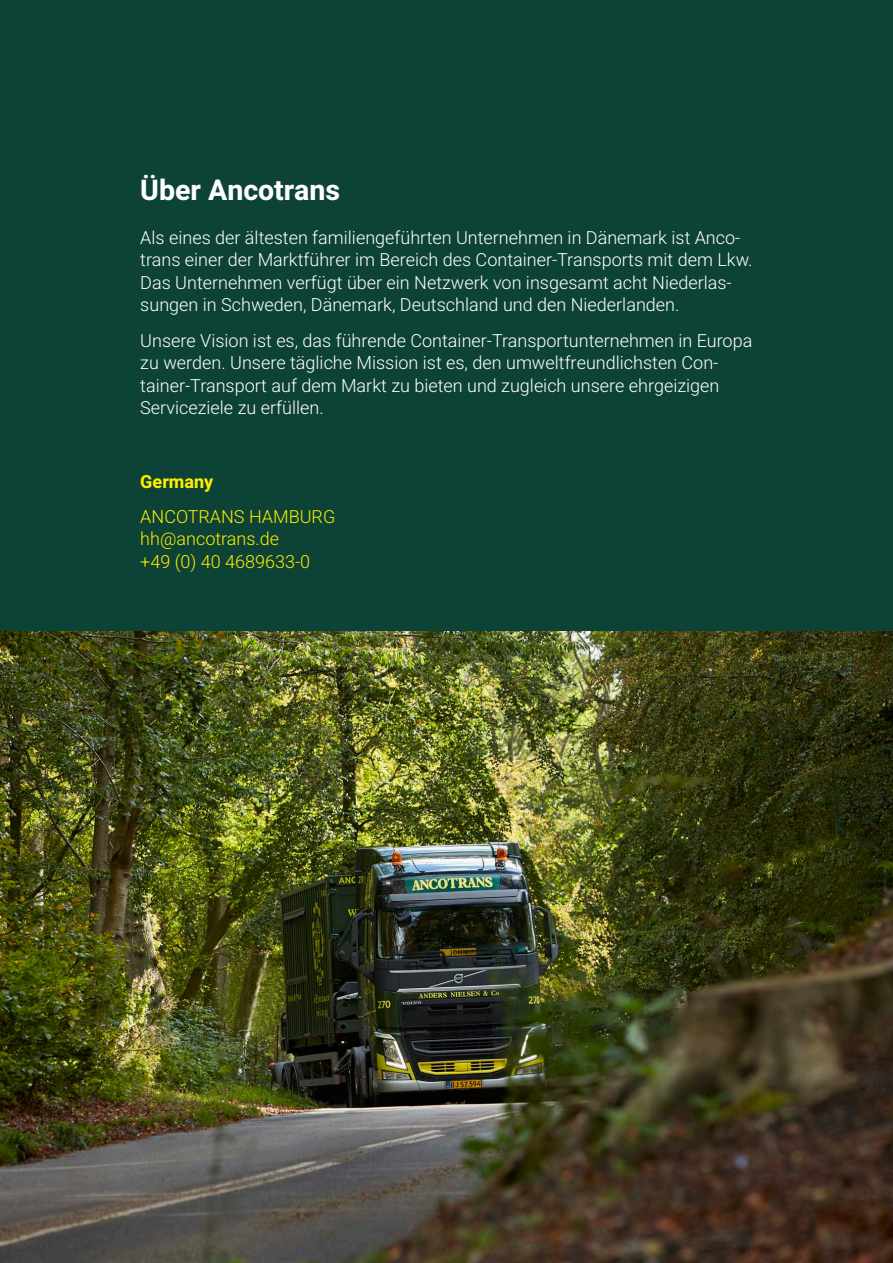
<style>
.page{position:relative;width:893px;height:1263px;background:#0d4337}
.page>*{position:absolute;margin:0;border:0;box-sizing:border-box;transform-origin:0 0}
.Rubrik{font:28.5px "Heebo";color:#fff}
.Brødtekst{font:300 18px/22.5px "Heebo";color:#fff}
.Kontakt{font:300 18px "Heebo";color:#ffed00}
.Kontakt-2{font:18px "Heebo";color:#ffed00}
</style>
<div class="page">
<img style="left:0;top:631px;width:893px;height:632px">
<p class="Rubrik" style="left:140px;top:170px;width:201px">Über Ancotrans</p>
<p class="Brødtekst" style="left:140px;top:226px;width:614px">Als eines der ältesten familiengeführten Unternehmen in Dänemark ist Anco&shy;trans einer der Marktführer im Bereich des Container-Transports mit dem Lkw.<br>Das Unternehmen verfügt über ein Netzwerk von insgesamt acht Niederlas&shy;sungen in Schweden, Dänemark, Deutschland und den Niederlanden.</p>
<p class="Brødtekst" style="left:140px;top:329px;width:613px">Unsere Vision ist es, das führende Container-Transportunternehmen in Europa zu werden. Unsere tägliche Mission ist es, den umweltfreundlichsten Con&shy;tainer-Transport auf dem Markt zu bieten und zugleich unsere ehrgeizigen Serviceziele zu erfüllen.</p>
<p class="Kontakt-2" style="left:140px;top:469px;width:75px">Germany</p>
<p class="Kontakt" style="left:140px;top:504px;width:197px">ANCOTRANS HAMBURG</p>
<p class="Kontakt" style="left:140px;top:526px;width:140px">hh@ancotrans.de</p>
<p class="Kontakt" style="left:140px;top:549px;width:171px">+49 (0) 40 4689633-0</p>
</div>
